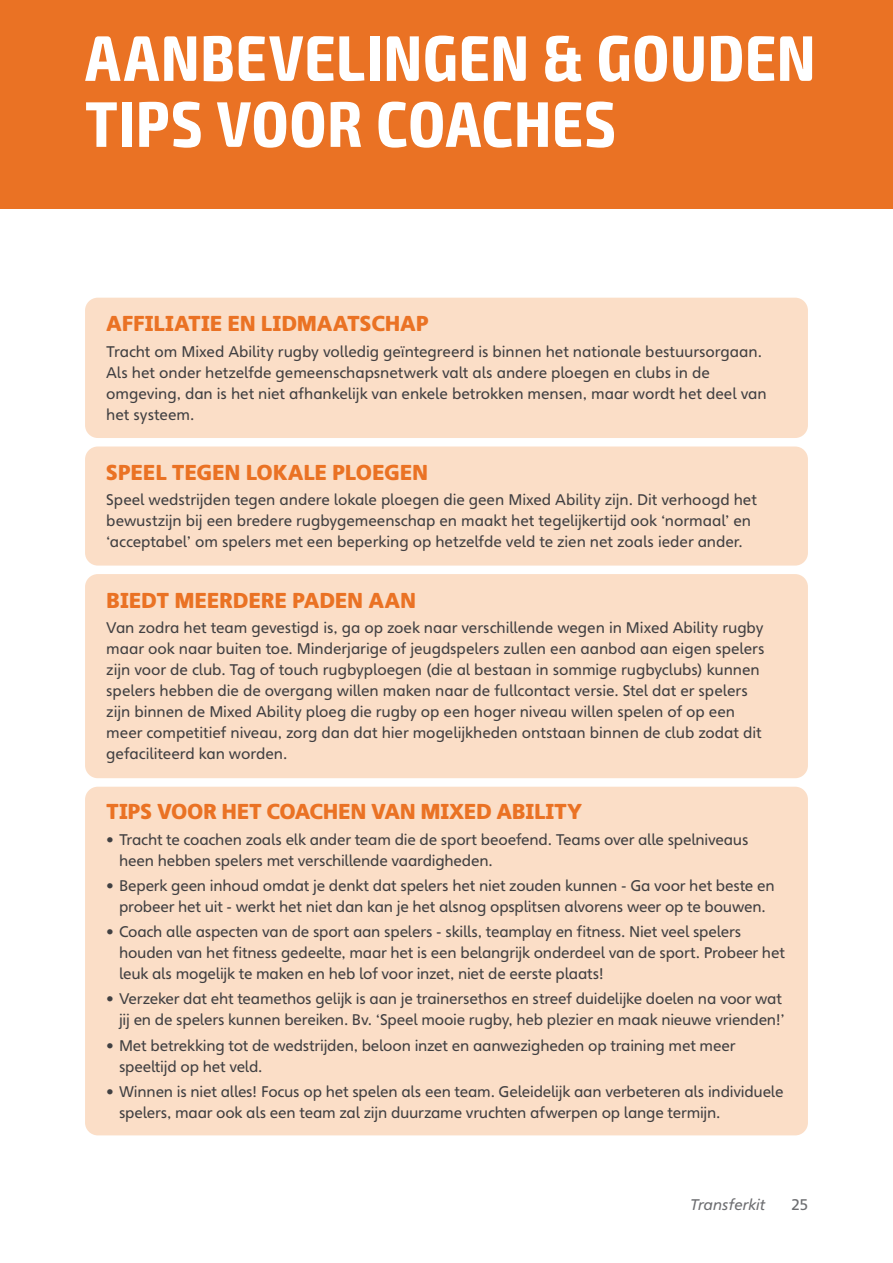
<style>
.page{position:relative;width:893px;height:1263px;background:#fff}
.page>*{position:absolute;margin:0;border:0;box-sizing:border-box;transform-origin:0 0}
.t1{font:700 condensed 64.5px/66px "Exo 2";letter-spacing:.02em;color:#fff}
.t2{font:900 21px "Heinemann";letter-spacing:-.015em;color:#ea7224}
.t3{font:15px/21px "Heinemann";letter-spacing:-.01em;color:#414042}
.t4{font:italic 15px "Heinemann";color:#6d6e71}
.t5{font:15px "Heinemann";color:#6d6e71}
</style>
<div class="page">
<div style="left:0;top:0;width:893px;height:208px;background:#ea7224"></div>
<div style="left:85px;top:298px;width:723px;height:140px;background:#fbdec7;border-radius:13px"></div>
<div style="left:85px;top:446px;width:723px;height:120px;background:#fbdec7;border-radius:13px"></div>
<div style="left:85px;top:574px;width:723px;height:204px;background:#fbdec7;border-radius:13px"></div>
<div style="left:85px;top:787px;width:723px;height:348px;background:#fbdec7;border-radius:13px"></div>
<h1 class="t1" style="left:85px;top:27px;width:731px">AANBEVELINGEN &amp; GOUDEN<br>TIPS VOOR COACHES</h1>
<h2 class="t2" style="left:106px;top:310px;width:324px">AFFILIATIE EN LIDMAATSCHAP</h2>
<p class="t3" style="left:106px;top:341px;width:662px">Tracht om Mixed Ability rugby volledig geïntegreerd is binnen het nationale bestuursorgaan.<br>Als het onder hetzelfde gemeenschapsnetwerk valt als andere ploegen en clubs in de omgeving, dan is het niet afhankelijk van enkele betrokken mensen, maar wordt het deel van het systeem.</p>
<h2 class="t2" style="left:106px;top:459px;width:323px">SPEEL TEGEN LOKALE PLOEGEN</h2>
<p class="t3" style="left:106px;top:489px;width:652px">Speel wedstrijden tegen andere lokale ploegen die geen Mixed Ability zijn. Dit verhoogd het bewustzijn bij een bredere rugbygemeenschap en maakt het tegelijkertijd ook ‘normaal’ en ‘acceptabel’ om spelers met een beperking op hetzelfde veld te zien net zoals ieder ander.</p>
<h2 class="t2" style="left:106px;top:587px;width:311px">BIEDT MEERDERE PADEN AAN</h2>
<p class="t3" style="left:106px;top:617px;width:660px">Van zodra het team gevestigd is, ga op zoek naar verschillende wegen in Mixed Ability rugby maar ook naar buiten toe. Minderjarige of jeugdspelers zullen een aanbod aan eigen spelers zijn voor de club. Tag of touch rugbyploegen (die al bestaan in sommige rugbyclubs) kunnen spelers hebben die de overgang willen maken naar de fullcontact versie. Stel dat er spelers zijn binnen de Mixed Ability ploeg die rugby op een hoger niveau willen spelen of op een meer competitief niveau, zorg dan dat hier mogelijkheden ontstaan binnen de club zodat dit gefaciliteerd kan worden.</p>
<h2 class="t2" style="left:106px;top:799px;width:477px">TIPS VOOR HET COACHEN VAN MIXED ABILITY</h2>
<p class="t3" style="left:119px;top:829px;width:631px;text-indent:-13px">• Tracht te coachen zoals elk ander team die de sport beoefend. Teams over alle spelniveaus heen hebben spelers met verschillende vaardigheden.</p>
<p class="t3" style="left:106px;top:875px;width:670px;text-align:center">• Beperk geen inhoud omdat je denkt dat spelers het niet zouden kunnen - Ga voor het beste en probeer het uit - werkt het niet dan kan je het alsnog opsplitsen alvorens weer op te bouwen.</p>
<p class="t3" style="left:119px;top:921px;width:667px;text-indent:-13px">• Coach alle aspecten van de sport aan spelers - skills, teamplay en fitness. Niet veel spelers houden van het fitness gedeelte, maar het is een belangrijk onderdeel van de sport. Probeer het leuk als mogelijk te maken en heb lof voor inzet, niet de eerste plaats!</p>
<p class="t3" style="left:106px;top:988px;width:680px;text-align:right">• Verzeker dat eht teamethos gelijk is aan je trainersethos en streef duidelijke doelen na voor wat jij en de spelers kunnen bereiken. Bv. ‘Speel mooie rugby, heb plezier en maak nieuwe vrienden!’</p>
<p class="t3" style="left:119px;top:1035px;width:618px;text-indent:-13px">• Met betrekking tot de wedstrijden, beloon inzet en aanwezigheden op training met meer speeltijd op het veld.</p>
<p class="t3" style="left:119px;top:1081px;width:666px;text-indent:-13px">• Winnen is niet alles! Focus op het spelen als een team. Geleidelijk aan verbeteren als individuele spelers, maar ook als een team zal zijn duurzame vruchten afwerpen op lange termijn.</p>
<p class="t4" style="left:690px;top:1195px;width:77px">Transferkit</p>
<p class="t5" style="left:792px;top:1195px;width:18px">25</p>
</div>
